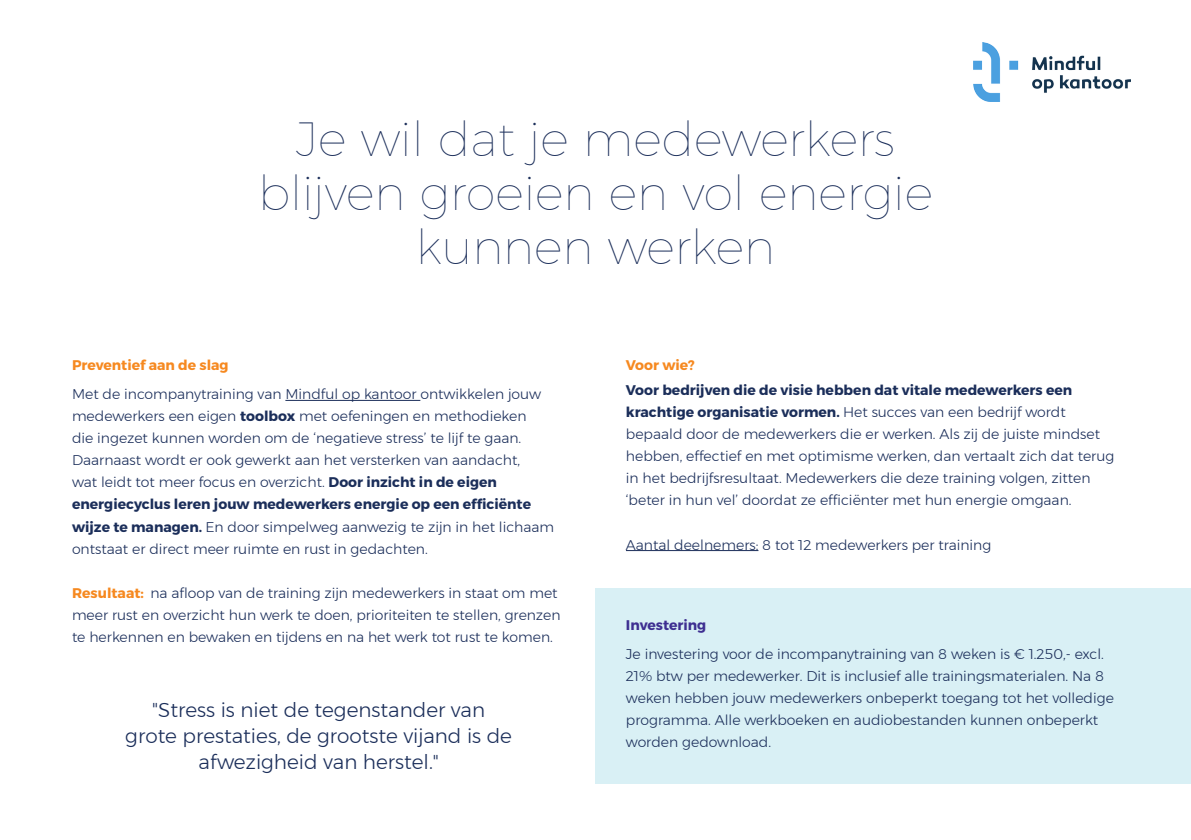
<style>
.page{position:relative;width:1191px;height:840px;background:#fff}
.page>*{position:absolute;margin:0;border:0;box-sizing:border-box;transform-origin:0 0}
.t1{font:100 48px/54px "Montserrat";color:#1b2e5a;text-align:center}
.t2{font:300 20px/26px "Montserrat";color:#1b2e5a;text-align:center}
.t3{font:300 14px/22px "Montserrat";color:#1b2e5a}
.t4{font:700 14px "Montserrat";color:#f68920}
.t5{font:700 14px "Montserrat";color:#3e2f91}
.s1{font-weight:700}
.s2{font-weight:700;color:#f68920}
</style>
<div class="page">
<div style="left:595px;top:588px;width:596px;height:195px;background:#d9f0f5"></div>
<hr style="left:285px;top:400px;width:135px;height:1px;background:#1b2e5a">
<hr style="left:626px;top:550px;width:132px;height:1px;background:#1b2e5a">
<img style="left:973px;top:43px;width:157px;height:58px">
<p class="t1" style="left:258px;top:111px;width:676px">Je wil dat je medewerkers blijven groeien en vol energie kunnen werken</p>
<p class="t4" style="left:72px;top:356px;width:158px">Preventief aan de slag</p>
<p class="t4" style="left:626px;top:356px;width:70px">Voor wie?</p>
<p class="t3" style="left:72px;top:383px;width:484px">Met de incompanytraining van Mindful op kantoor ontwikkelen jouw medewerkers een eigen <span class="s1">toolbox</span> met oefeningen en methodieken<br>die ingezet kunnen worden om de ‘negatieve stress’ te lijf te gaan.<br>Daarnaast wordt er ook gewerkt aan het versterken van aandacht,<br>wat leidt tot meer focus en overzicht. <span class="s1">Door inzicht in de eigen energiecyclus leren jouw medewerkers energie op een efficiënte wijze te managen.</span> En door simpelweg aanwezig te zijn in het lichaam ontstaat er direct meer ruimte en rust in gedachten.</p>
<p class="t3" style="left:72px;top:581px;width:490px"><span class="s2">Resultaat:</span> na afloop van de training zijn medewerkers in staat om met meer rust en overzicht hun werk te doen, prioriteiten te stellen, grenzen te herkennen en bewaken en tijdens en na het werk tot rust te komen.</p>
<p class="t2" style="left:125px;top:696px;width:388px">"Stress is niet de tegenstander van grote prestaties, de grootste vijand is de afwezigheid van herstel."</p>
<p class="t3" style="left:626px;top:379px;width:490px"><span class="s1">Voor bedrijven die de visie hebben dat vitale medewerkers een krachtige organisatie vormen.</span> Het succes van een bedrijf wordt bepaald door de medewerkers die er werken. Als zij de juiste mindset hebben, effectief en met optimisme werken, dan vertaalt zich dat terug in het bedrijfsresultaat. Medewerkers die deze training volgen, zitten ‘beter in hun vel’ doordat ze efficiënter met hun energie omgaan.</p>
<p class="t3" style="left:626px;top:533px;width:367px">Aantal deelnemers: 8 tot 12 medewerkers per training</p>
<p class="t5" style="left:626px;top:616px;width:82px">Investering</p>
<p class="t3" style="left:626px;top:642px;width:489px">Je investering voor de incompanytraining van 8 weken is € 1.250,- excl.<br>21% btw per medewerker. Dit is inclusief alle trainingsmaterialen. Na 8 weken hebben jouw medewerkers onbeperkt toegang tot het volledige programma. Alle werkboeken en audiobestanden kunnen onbeperkt worden gedownload.</p>
</div>
